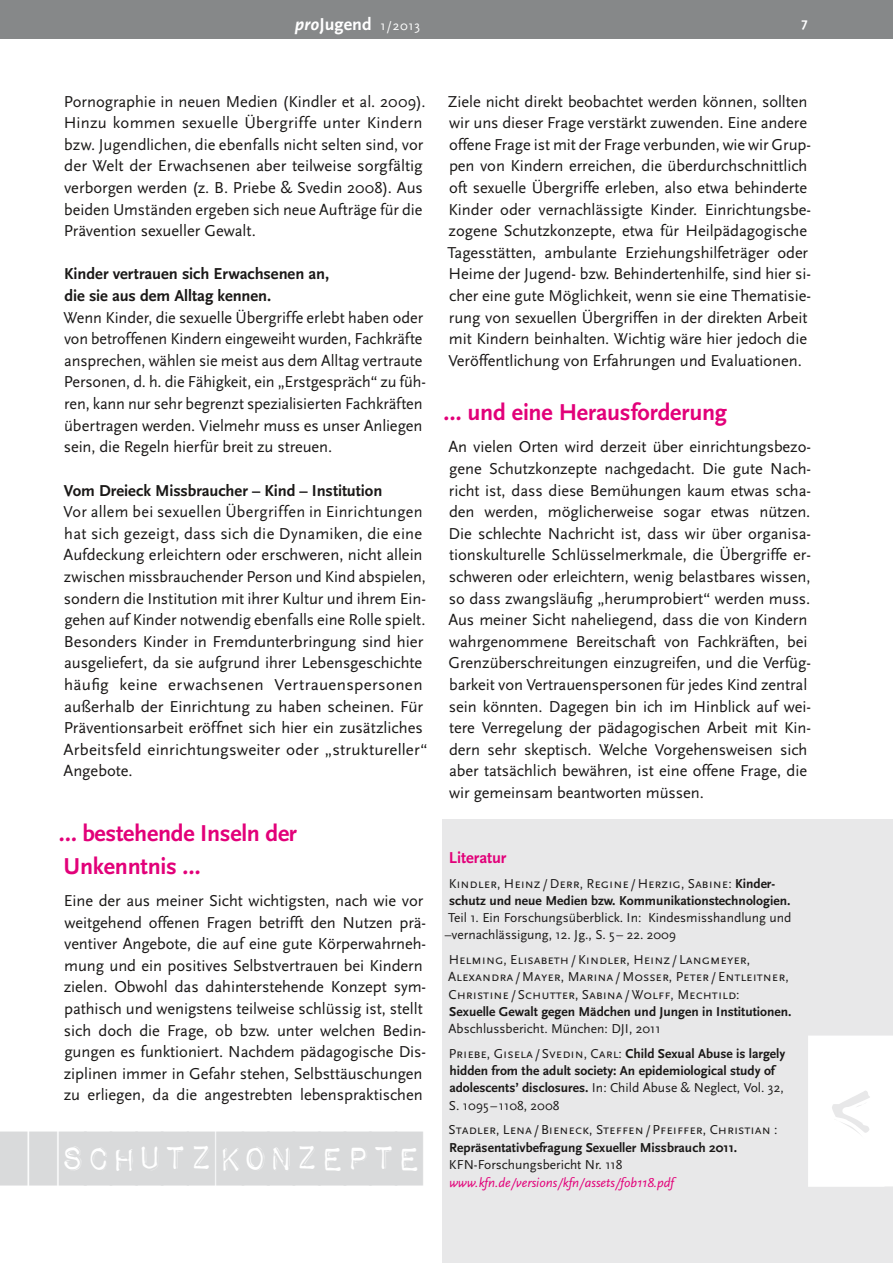
<style>
.page{position:relative;width:893px;height:1263px;background:#fff}
.page>*{position:absolute;margin:0;border:0;box-sizing:border-box;transform-origin:0 0}
.t1{font:44.25px "Impact Label";letter-spacing:-.02em;color:#d9dadb}
.t2{font:700 24px/32.7px "Scala Sans";color:#e20079}
.t3{font:700 18px "Scala Sans";color:#fff}
.t4{font:16.5px/21.6px "Scala Sans";letter-spacing:-.005em;color:#1a1817}
.t5{font:700 16.5px "Scala Sans";color:#e20079}
.t6{font:13.5px/17.2px "Scala Sans Caps";color:#1a1817}
.t7{font:700 13.5px/17.2px "Scala Sans";color:#1a1817}
.t8{font:13.5px "Scala Sans";color:#1a1817}
.t9{font:700 13.5px "Scala Sans";color:#fff}
.s1{font-style:italic}
.s2{font-family:"Scala Sans Caps";font-weight:400;font-size:13.5px}
.s3{font-weight:700}
.s4{font-family:"Scala Sans";font-weight:700}
.s5{font-family:"Scala Sans"}
.s6{font-family:"Scala Sans Caps";font-weight:400}
.s7{font-weight:400}
.s8{font-family:"Scala Sans";font-style:italic;color:#e20079}
</style>
<div class="page">
<div style="left:442px;top:819px;width:451px;height:444px;background:#e8e8e9"></div>
<div style="left:0;top:0;width:893px;height:38px;background:#868889"></div>
<div style="left:808px;top:1036px;width:85px;height:151px;background:#fff"></div>
<p class="t3" style="left:295px;top:15px;width:127px"><span class="s1">pro</span>Jugend <span class="s2">1/2013</span></p>
<p class="t9" style="left:801px;top:16px;width:8px">7</p>
<p class="t4" style="left:64px;top:91px;width:363px">Pornographie in neuen Medien (Kindler et al. 2009).<br>Hinzu kommen sexuelle Übergriffe unter Kindern bzw. Jugendlichen, die ebenfalls nicht selten sind, vor der Welt der Erwachsenen aber teilweise sorgfältig verborgen werden (z. B. Priebe &amp; Svedin 2008). Aus beiden Umständen ergeben sich neue Aufträge für die Prävention sexueller Gewalt.</p>
<p class="t4" style="left:64px;top:264px;width:364px"><span class="s3">Kinder vertrauen sich Erwachsenen an,<br>die sie aus dem Alltag kennen.<br></span>Wenn Kinder, die sexuelle Übergriffe erlebt haben oder von betroffenen Kindern eingeweiht wurden, Fachkräfte ansprechen, wählen sie meist aus dem Alltag vertraute Personen, d. h. die Fähigkeit, ein „Erstgespräch“ zu füh&shy;ren, kann nur sehr begrenzt spezialisierten Fachkräften übertragen werden. Vielmehr muss es unser Anliegen sein, die Regeln hierfür breit zu streuen.</p>
<p class="t4" style="left:64px;top:480px;width:366px"><span class="s3">Vom Dreieck Missbraucher – Kind – I nstitution<br></span>Vor allem bei sexuellen Übergriffen in Einrichtungen hat sich gezeigt, dass sich die Dynamiken, die eine Aufdeckung erleichtern oder erschweren, nicht allein zwischen missbrauchender Person und Kind abspielen, sondern die Institution mit ihrer Kultur und ihrem Ein&shy;gehen auf Kinder notwendig ebenfalls eine Rolle spielt.<br>Besonders Kinder in Fremdunterbringung sind hier ausgeliefert, da sie aufgrund ihrer Lebensgeschichte häufig keine erwachsenen Vertrauenspersonen außerhalb der Einrichtung zu haben scheinen. Für Präventionsarbeit eröffnet sich hier ein zusätzliches Arbeitsfeld einrichtungsweiter oder „struktureller“ Angebote.</p>
<p class="t2" style="left:59px;top:818px;width:240px">… bestehende I nseln der<br>Unkenntnis …</p>
<p class="t4" style="left:64px;top:890px;width:364px">Eine der aus meiner Sicht wichtigsten, nach wie vor weitgehend offenen Fragen betrifft den Nutzen prä&shy;ventiver Angebote, die auf eine gute Körperwahrneh&shy;mung und ein positives Selbstvertrauen bei Kindern zielen. Obwohl das dahinterstehende Konzept sym&shy;pathisch und wenigstens teilweise schlüssig ist, stellt sich doch die Frage, ob bzw. unter welchen Bedin&shy;gungen es funktioniert. Nachdem pädagogische Dis&shy;ziplinen immer in Gefahr stehen, Selbsttäuschungen zu erliegen, da die angestrebten lebenspraktischen</p>
<p class="t1" style="left:60px;top:1131px;width:364px">SCHUTZKONZEPTE</p>
<p class="t4" style="left:447px;top:91px;width:365px">Ziele nicht direkt beobachtet werden können, sollten wir uns dieser Frage verstärkt zuwenden. Eine andere offene Frage ist mit der Frage verbunden, wie wir Grup&shy;pen von Kindern erreichen, die überdurchschnittlich oft sexuelle Übergriffe erleben, also etwa behinderte Kinder oder vernachlässigte Kinder. Einrichtungsbe&shy;zogene Schutzkonzepte, etwa für Heilpädagogische Tagesstätten, ambulante Erziehungshilfeträger oder Heime der Jugend- bzw. Behindertenhilfe, sind hier si&shy;cher eine gute Möglichkeit, wenn sie eine Thematisie&shy;rung von sexuellen Übergriffen in der direkten Arbeit mit Kindern beinhalten. Wichtig wäre hier jedoch die Veröffentlichung von Erfahrungen und Evaluationen.</p>
<p class="t2" style="left:444px;top:396px;width:285px">… und eine Herausforderung</p>
<p class="t4" style="left:448px;top:436px;width:364px">An vielen Orten wird derzeit über einrichtungsbezo&shy;gene Schutzkonzepte nachgedacht. Die gute Nach&shy;richt ist, dass diese Bemühungen kaum etwas scha&shy;den werden, möglicherweise sogar etwas nützen.<br>Die schlechte Nachricht ist, dass wir über organisa&shy;tionskulturelle Schlüsselmerkmale, die Übergriffe er&shy;schweren oder erleichtern, wenig belastbares wissen, so dass zwangsläufig „herumprobiert“ werden muss.<br>Aus meiner Sicht naheliegend, dass die von Kindern wahrgenommene Bereitschaft von Fachkräften, bei Grenzüberschreitungen einzugreifen, und die Verfüg&shy;barkeit von Vertrauenspersonen für jedes Kind zentral sein könnten. Dagegen bin ich im Hinblick auf wei&shy;tere Verregelung der pädagogischen Arbeit mit Kin&shy;dern sehr skeptisch. Welche Vorgehensweisen sich aber tatsächlich bewähren, ist eine offene Frage, die wir gemeinsam beantworten müssen.</p>
<p class="t5" style="left:449px;top:848px;width:59px">Literatur</p>
<p class="t6" style="left:449px;top:875px;width:328px">Kindler, Heinz/Derr, Regine /Herzig, Sabine: <span class="s4">Kinder-</span></p>
<p class="t7" style="left:449px;top:892px;width:343px">schutz und neue Medien bzw. Kommunikationstechnologien.</p>
<p class="t8" style="left:448px;top:910px;width:345px">Teil 1. Ein Forschungsüberblick. In: Kindesmisshandlung und</p>
<p class="t8" style="left:445px;top:927px;width:233px">–vernachlässigung, 12. Jg., S. 5 – 22. 2009</p>
<p class="t6" style="left:448px;top:951px;width:345px">Helming, Elisabeth/Kindler, Heinz/ Langmeyer, Alexandra/Mayer, Marina/Mosser, Peter/Entleitner, Christine /Schutter, Sabina/Wolff, Mechtild:<br><span class="s4">Sexuelle Gewalt gegen Mädchen und Jungen in I nstitutionen.<br></span><span class="s5">Abschlussbericht. München: DJI, 2011</span></p>
<p class="t7" style="left:449px;top:1045px;width:338px"><span class="s6">Priebe, Gisela/Svedin, Carl:</span> Child Sexual Abuse is largely hidden from the adult society: An epidemiological study of adolescents’ disclosures. <span class="s7">In: Child Abuse &amp; Neglect, Vol. 32, S. 1095 –1108, 2008</span></p>
<p class="t6" style="left:448px;top:1121px;width:330px">Stadler, Lena/Bieneck, Steffen/Pfeiffer, Christian :<br><span class="s4">Repräsentativbefragung Sexueller Missbrauch 2011.<br></span><span class="s5">KFN-Forschungsbericht Nr. 118 </span><span class="s8">www.kfn.de/versions/kfn/assets/fob118.pdf</span></p>
</div>
